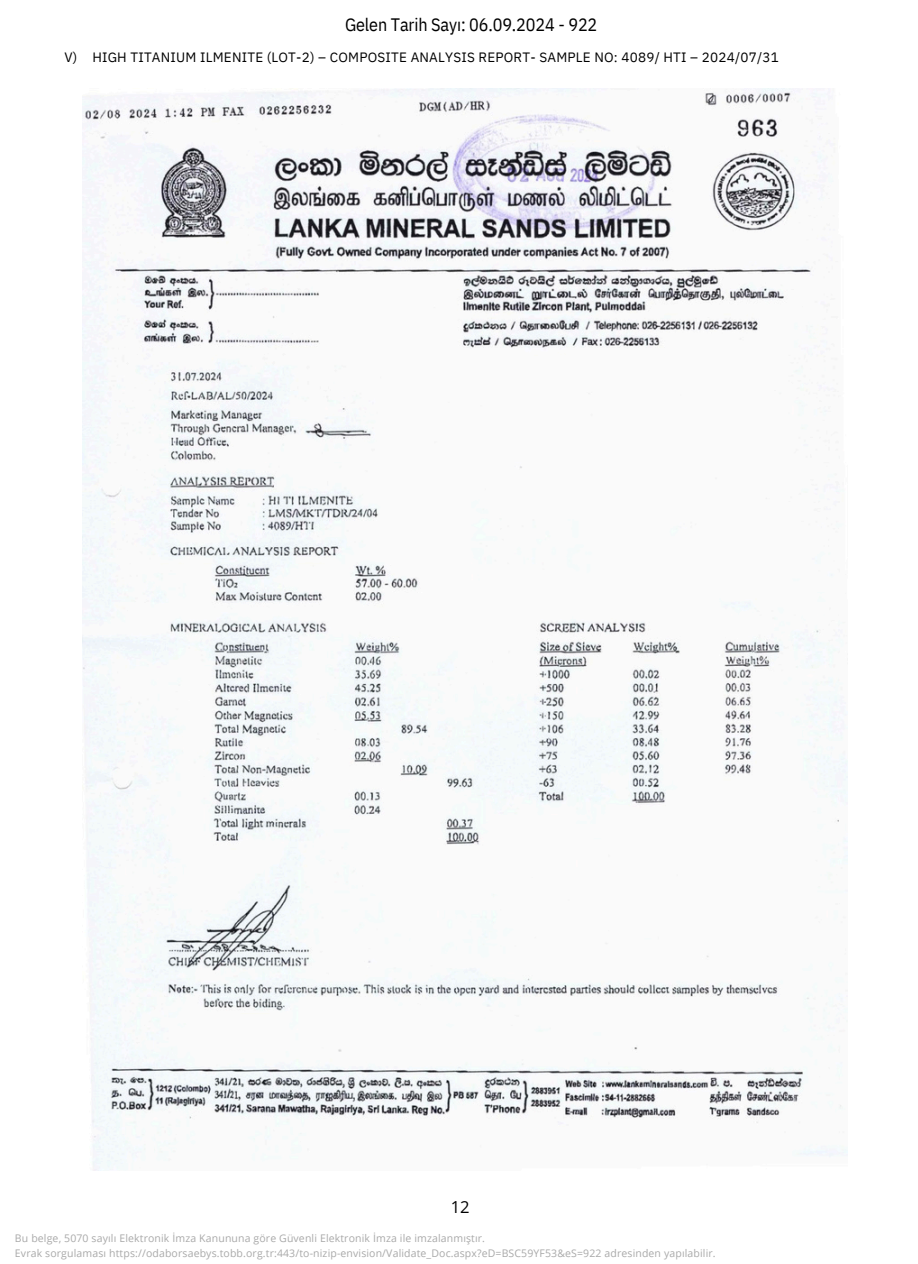
<style>
.page{position:relative;width:918px;height:1264px;background:#fff}
.page>*{position:absolute;margin:0;border:0;box-sizing:border-box;transform-origin:0 0}
.t1{font:18px "IBM Plex Sans Cond";letter-spacing:-.005em;color:#000}
.t2{font:16.5px "Open Sans";color:#000}
.t3{font:13.5px "IBM Plex Sans";letter-spacing:.015em;color:#000}
.t4{font:10.5px/14.7px "Open Sans";letter-spacing:.015em;color:#a9a9a9}
</style>
<div class="page">
<img style="left:83px;top:88px;width:765px;height:1081px">
<p class="t1" style="left:345px;top:13px;width:254px">Gelen Tarih Sayı: 06.09.2024 - 922</p>
<h2 class="t3" style="left:64px;top:48px;width:14px">V)</h2>
<p class="t3" style="left:92px;top:48px;width:688px">HIGH TITANIUM ILMENITE (LOT-2) – COMPOSITE ANALYSIS REPORT- SAMPLE NO: 4089/ HTI – 2024/07/31</p>
<h2 class="t2" style="left:451px;top:1195px;width:20px">12</h2>
<p class="t4" style="left:15px;top:1230px;width:702px">Bu belge, 5070 sayılı Elektronik İmza Kanununa göre Güvenli Elektronik İmza ile imzalanmıştır.<br>Evrak sorgulaması https://odaborsaebys.tobb.org.tr:443/to-nizip-envision/Validate_Doc.aspx?eD=BSC59YF53&amp;eS=922 adresinden yapılabilir.</p>
</div>
